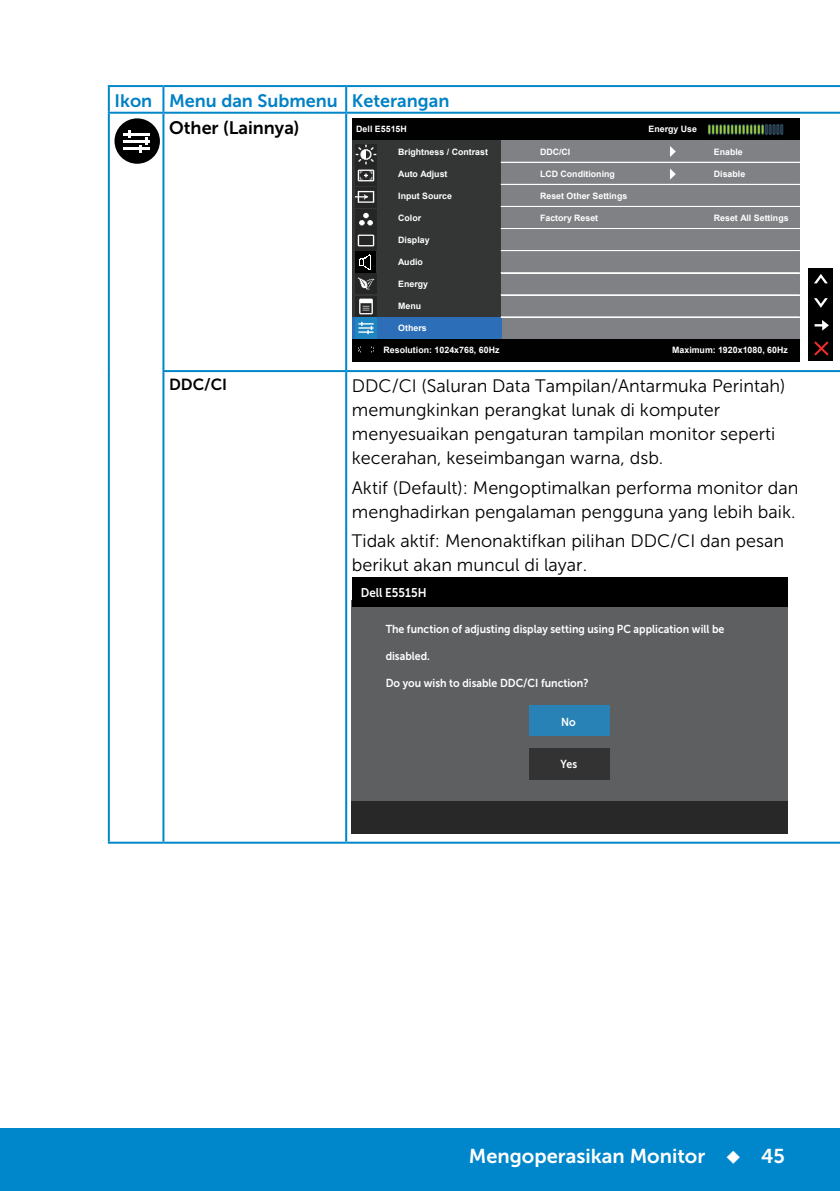
<style>
.page{position:relative;width:840px;height:1191px;background:#fff}
.page>*{position:absolute;margin:0;border:0;box-sizing:border-box;transform-origin:0 0}
.t1{font:20px "Museo Sans For Dell 700";color:#fff}
.Table_Paragraph{font:18px/24px "Museo Sans For Dell 300";color:#000}
.Table_Head{font:18px "Museo Sans For Dell 700";color:#0081c6}
.Table_Paragraph-2{font:18px "Museo Sans For Dell 700";color:#000}
.Table_Paragraph-3{font:16px "Museo Sans For Dell 700";color:#000}
.t2{font:12.6px "Museo Sans For Dell 700";color:#fff;scale:.92 1}
.t3{font:11.6px "Museo Sans For Dell 700";color:#fff;scale:.92 1}
.t4{font:700 8.8px "Arial";color:#fff}
</style>
<div class="page">
<div style="left:0;top:1128px;width:839px;height:63px;background:#0087cb"></div>
<hr style="left:108px;top:87px;width:2px;height:25px;background:#0087cb">
<hr style="left:108px;top:85px;width:55px;height:2px;background:#0087cb">
<hr style="left:108px;top:112px;width:55px;height:2px;background:#0087cb">
<hr style="left:162px;top:87px;width:2px;height:25px;background:#0087cb">
<hr style="left:163px;top:85px;width:183px;height:2px;background:#0087cb">
<hr style="left:163px;top:112px;width:183px;height:2px;background:#0087cb">
<hr style="left:345px;top:87px;width:2px;height:25px;background:#0087cb">
<hr style="left:346px;top:85px;width:493px;height:2px;background:#0087cb">
<hr style="left:346px;top:112px;width:493px;height:2px;background:#0087cb">
<hr style="left:108px;top:114px;width:2px;height:257px;background:#0087cb">
<hr style="left:108px;top:371px;width:2px;height:470px;background:#0087cb">
<hr style="left:162px;top:114px;width:2px;height:256px;background:#0087cb">
<hr style="left:345px;top:114px;width:2px;height:256px;background:#0087cb">
<hr style="left:162px;top:372px;width:2px;height:469px;background:#0087cb">
<hr style="left:162px;top:370px;width:184px;height:2px;background:#0087cb">
<hr style="left:345px;top:372px;width:2px;height:469px;background:#0087cb">
<hr style="left:346px;top:370px;width:493px;height:2px;background:#0087cb">
<hr style="left:108px;top:841px;width:55px;height:2px;background:#0087cb">
<hr style="left:163px;top:841px;width:183px;height:2px;background:#0087cb">
<hr style="left:346px;top:841px;width:493px;height:2px;background:#0087cb">
<div style="left:114px;top:118px;width:46px;height:46px;background:#000;border-radius:50%"></div>
<hr style="left:123px;top:133px;width:27px;height:2px;background:#fff">
<hr style="left:123px;top:140px;width:27px;height:2px;background:#fff">
<hr style="left:123px;top:147px;width:27px;height:3px;background:#fff">
<svg style="left:128px;top:130px;width:3px;height:8px"></svg>
<svg style="left:139px;top:138px;width:8px;height:14px"></svg>
<div style="left:808px;top:268px;width:24px;height:93px;background:#000"></div>
<svg style="left:814px;top:274px;width:13px;height:9px"></svg>
<svg style="left:814px;top:298px;width:13px;height:10px"></svg>
<svg style="left:814px;top:341px;width:14px;height:14px"></svg>
<svg style="left:814px;top:320px;width:14px;height:11px"></svg>
<div style="left:352px;top:118px;width:446px;height:23px;background:#000100"></div>
<div style="left:352px;top:140px;width:149px;height:199px;background:#343535"></div>
<div style="left:501px;top:140px;width:297px;height:199px;background:#808185"></div>
<div style="left:352px;top:317px;width:149px;height:22px;background:#2c6eb7"></div>
<div style="left:352px;top:339px;width:446px;height:22px;background:#000100"></div>
<hr style="left:501px;top:162px;width:297px;height:1px;background:#fff">
<hr style="left:501px;top:184px;width:297px;height:1px;background:#fff">
<hr style="left:501px;top:206px;width:297px;height:1px;background:#fff">
<hr style="left:501px;top:228px;width:297px;height:1px;background:#fff">
<hr style="left:501px;top:250px;width:297px;height:1px;background:#fff">
<hr style="left:501px;top:251px;width:297px;height:1px;background:#fff">
<hr style="left:501px;top:272px;width:297px;height:1px;background:#fff">
<hr style="left:501px;top:273px;width:297px;height:1px;background:#fff">
<hr style="left:501px;top:294px;width:297px;height:1px;background:#fff">
<hr style="left:501px;top:295px;width:297px;height:1px;background:#fff">
<hr style="left:501px;top:316px;width:297px;height:1px;background:#fff">
<hr style="left:501px;top:317px;width:297px;height:1px;background:#fff">
<img style="left:707px;top:124px;width:77px;height:12px">
<img style="left:358px;top:346px;width:16px;height:7px">
<img style="left:355px;top:144px;width:21px;height:63px">
<img style="left:355px;top:209px;width:21px;height:20px">
<img style="left:355px;top:231px;width:21px;height:41px">
<img style="left:355px;top:274px;width:21px;height:20px">
<img style="left:355px;top:296px;width:21px;height:20px">
<img style="left:355px;top:318px;width:21px;height:20px">
<svg style="left:670px;top:146px;width:5px;height:11px"></svg>
<svg style="left:670px;top:168px;width:5px;height:12px"></svg>
<div style="left:351px;top:600px;width:436px;height:205px;background:#5e5f61"></div>
<div style="left:352px;top:577px;width:435px;height:30px;background:#000"></div>
<div style="left:352px;top:801px;width:435px;height:32px;background:#282828"></div>
<div style="left:528px;top:706px;width:81px;height:30px;background:#2882b5"></div>
<div style="left:528px;top:748px;width:81px;height:32px;background:#343334"></div>
<p class="Table_Head" style="left:114px;top:91px;width:39px">Ikon</p>
<p class="Table_Head" style="left:169px;top:91px;width:170px">Menu dan Submenu</p>
<p class="Table_Head" style="left:351px;top:91px;width:99px">Keterangan</p>
<p class="Table_Paragraph-2" style="left:169px;top:117px;width:132px">Other (Lainnya)</p>
<p class="t4" style="left:398px;top:146px;width:91px">Brightness / Contrast</p>
<p class="t4" style="left:539px;top:146px;width:32px">DDC/CI</p>
<p class="t4" style="left:713px;top:146px;width:30px">Enable</p>
<p class="t4" style="left:398px;top:168px;width:51px">Auto Adjust</p>
<p class="t4" style="left:539px;top:168px;width:76px">LCD Conditioning</p>
<p class="t4" style="left:713px;top:168px;width:33px">Disable</p>
<p class="t4" style="left:398px;top:190px;width:55px">Input Source</p>
<p class="t4" style="left:539px;top:190px;width:89px">Reset Other Settings</p>
<p class="t4" style="left:398px;top:212px;width:24px">Color</p>
<p class="t4" style="left:539px;top:212px;width:60px">Factory Reset</p>
<p class="t4" style="left:713px;top:212px;width:76px">Reset All Settings</p>
<p class="t4" style="left:398px;top:234px;width:33px">Display</p>
<p class="t4" style="left:398px;top:256px;width:26px">Audio</p>
<p class="t4" style="left:398px;top:278px;width:31px">Energy</p>
<p class="t4" style="left:398px;top:300px;width:24px">Menu</p>
<p class="t4" style="left:398px;top:322px;width:30px">Others</p>
<p class="t4" style="left:356px;top:123px;width:52px">Dell E5515H</p>
<p class="t4" style="left:648px;top:123px;width:50px">Energy Use</p>
<p class="t4" style="left:383px;top:344px;width:117px">Resolution: 1024x768, 60Hz</p>
<p class="t4" style="left:671px;top:344px;width:117px">Maximum: 1920x1080, 60Hz</p>
<p class="Table_Paragraph-3" style="left:169px;top:376px;width:60px">DDC/CI</p>
<p class="Table_Paragraph" style="left:351px;top:374px;width:435px">DDC/CI (Saluran Data Tampilan/Antarmuka Perintah) memungkinkan perangkat lunak di komputer menyesuaikan pengaturan tampilan monitor seperti kecerahan, keseimbangan warna, dsb.</p>
<p class="Table_Paragraph" style="left:351px;top:476px;width:448px">Aktif (Default): Mengoptimalkan performa monitor dan menghadirkan pengalaman pengguna yang lebih baik.</p>
<p class="Table_Paragraph" style="left:351px;top:529px;width:433px">Tidak aktif: Menonaktifkan pilihan DDC/CI dan pesan berikut akan muncul di layar.</p>
<p class="t2" style="left:360px;top:586px;width:73px">Dell E5515H</p>
<p class="t3" style="left:385px;top:622px;width:369px">The function of adjusting display setting using PC application will be</p>
<p class="t3" style="left:385px;top:649px;width:50px">disabled.</p>
<p class="t3" style="left:385px;top:676px;width:222px">Do you wish to disable DDC/CI function?</p>
<p class="t3" style="left:561px;top:715px;width:17px">No</p>
<p class="t3" style="left:560px;top:758px;width:19px">Yes</p>
<p class="t1" style="left:468px;top:1144px;width:317px">Mengoperasikan Monitor ◆ 45</p>
</div>
